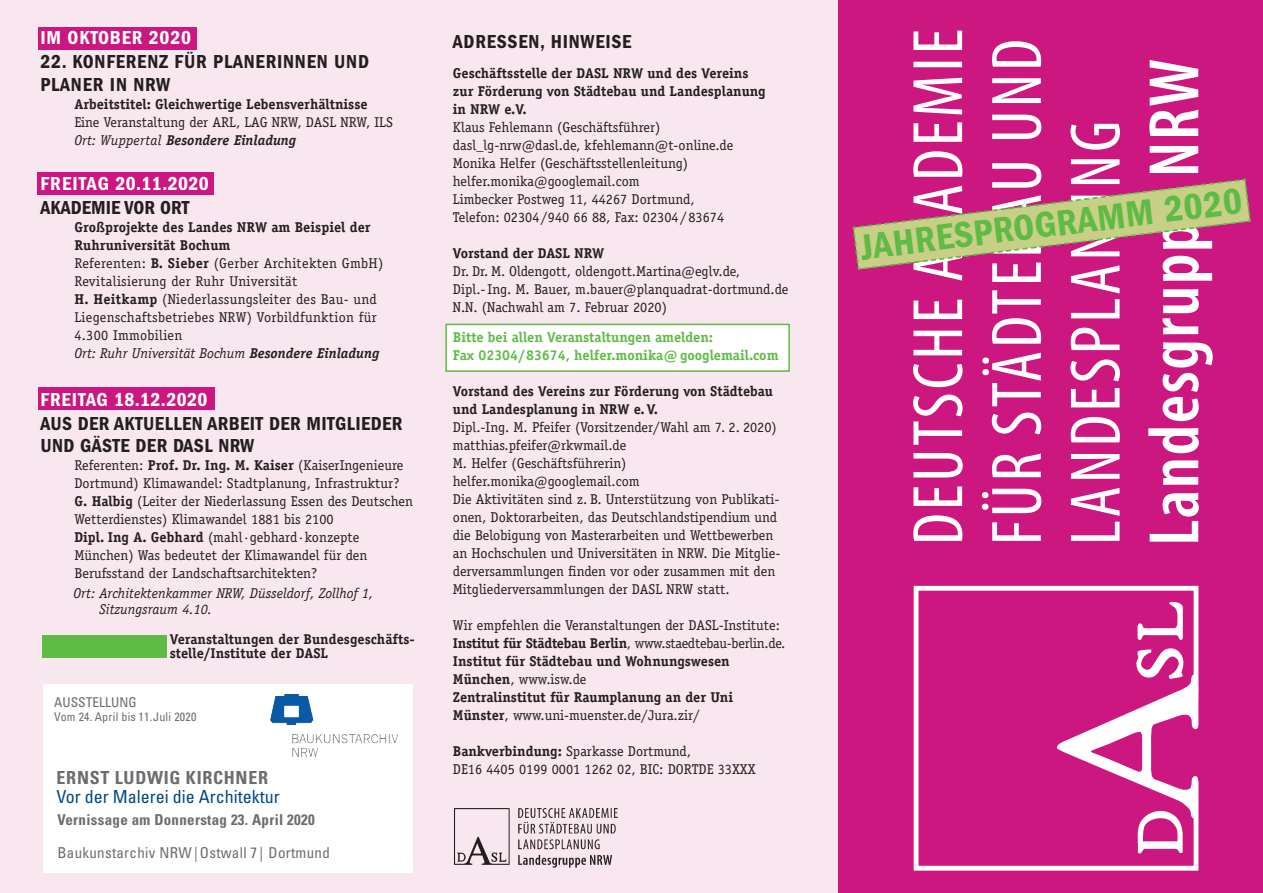
<style>
.page{position:relative;width:1263px;height:893px;background:#f8e7ee}
.page>*{position:absolute;margin:0;border:0;box-sizing:border-box;transform-origin:0 0}
.t1{font:600 condensed 37.5px "Franklin Gothic";color:#60bb46}
.t2{font:600 condensed 19.5px/22.5px "Franklin Gothic";letter-spacing:.02em;color:#231f20}
.t3{font:600 condensed 19.5px/22.5px "Franklin Gothic";letter-spacing:.04em;color:#231f20}
.t4{font:600 condensed 19.5px "Franklin Gothic";letter-spacing:.02em;color:#fff}
.t5{font:600 condensed 19.5px "Franklin Gothic";letter-spacing:.04em;color:#fff}
.t6{font:condensed 18px "Univers";color:#004982}
.t7{font:700 condensed 18px "Univers";letter-spacing:.04em;color:#6c6d70}
.t8{font:condensed 15px "Univers";letter-spacing:.02em;color:#6c6d70}
.t9{font:700 condensed 15px "Univers";letter-spacing:.02em;color:#6c6d70}
.t10{font:14.25px/18px "Officina Serif";color:#231f20}
.t11{font:14.25px/18px "Officina Serif";letter-spacing:.02em;color:#231f20}
.t12{font:700 14.25px/18px "Officina Serif";color:#231f20}
.t13{font:700 14.25px/18px "Officina Serif";color:#60bb46}
.t14{font:italic 14.25px/16.5px "Officina Serif";color:#231f20}
.t15{font:condensed 13.5px "Univers";color:#6c6d70}
.t16{font:condensed 12px "Univers";letter-spacing:.02em;color:#6c6d70}
.s1{font-style:italic}
.s2{font-weight:700;font-style:italic}
.s3{font-weight:700}
</style>
<div class="page">
<div style="left:838px;top:0;width:425px;height:893px;background:#cc1680"></div>
<svg style="left:914px;top:586px;width:285px;height:285px"></svg>
<div style="left:43px;top:684px;width:369px;height:189px;background:#fff"></div>
<svg style="left:852px;top:31px;width:399px;height:511px"></svg>
<img style="left:454px;top:808px;width:164px;height:59px">
<div style="left:38px;top:27px;width:159px;height:22px;background:#cc1680"></div>
<div style="left:445px;top:324px;width:345px;height:48px;background:#fff;border:2px solid #60bb46"></div>
<div style="left:38px;top:172px;width:176px;height:22px;background:#cc1680"></div>
<div style="left:38px;top:387px;width:177px;height:23px;background:#cc1680"></div>
<div style="left:43px;top:635px;width:124px;height:23px;background:#60bb46"></div>
<img style="left:270px;top:694px;width:129px;height:63px">
<h2 class="t5" style="left:40px;top:27px;width:152px">IM OKTOBER 2020</h2>
<h2 class="t3" style="left:40px;top:51px;width:330px">22. KONFERENZ FÜR PLANERINNEN UND<br>PLANER IN NRW</h2>
<p class="t12" style="left:74px;top:95px;width:295px">Arbeitstitel: Gleichwertige Lebensverhältnisse</p>
<p class="t10" style="left:74px;top:113px;width:320px">Eine Veranstaltung der ARL, LAG NRW, DASL NRW, ILS<br><span class="s1">Ort: Wuppertal</span> <span class="s2">Besondere Einladung</span></p>
<h2 class="t4" style="left:40px;top:172px;width:170px">FREITAG 20.11.2020</h2>
<h2 class="t2" style="left:40px;top:196px;width:151px">AKADEMIE VOR ORT</h2>
<p class="t11" style="left:74px;top:218px;width:310px"><span class="s3">Großprojekte des Landes NRW am Beispiel der Ruhruniversität Bochum<br></span>Referenten: <span class="s3">B. Sieber</span> (Gerber Architekten GmbH)<br>Revitalisierung der Ruhr Universität<br><span class="s3">H. Heitkamp</span> (Niederlassungsleiter des Bau- und Liegenschaftsbetriebes NRW) Vorbildfunktion für 4.300 Immobilien<br><span class="s1">Ort: Ruhr Universität Bochum</span> <span class="s2">Besondere Einladung</span></p>
<h2 class="t4" style="left:40px;top:388px;width:168px">FREITAG 18.12.2020</h2>
<h2 class="t2" style="left:40px;top:412px;width:364px">AUS DER AKTUELLEN ARBEIT DER MITGLIEDER<br>UND GÄSTE DER DASL NRW</h2>
<p class="t10" style="left:74px;top:457px;width:340px">Referenten: <span class="s3">Prof. Dr. Ing. M. Kaiser</span> (KaiserIngenieure Dortmund) Klimawandel: Stadtplanung, Infrastruktur?<br><span class="s3">G. Halbig</span> (Leiter der Niederlassung Essen des Deutschen Wetterdienstes) Klimawandel 1881 bis 2100<br><span class="s3">Dipl. Ing A. Gebhard</span> (mahl·gebhard·konzepte München) Was bedeutet der Klimawandel für den Berufsstand der Landschaftsarchitekten?</p>
<p class="t14" style="left:99px;top:585px;width:275px;text-indent:-26px">Ort: Architektenkammer NRW, Düsseldorf, Zollhof 1,<br>Sitzungsraum 4.10.</p>
<p class="t12" style="left:170px;top:633px;width:247px;line-height:13.5px">Veranstaltungen der Bundesgeschäfts&shy;stelle/Institute der DASL</p>
<p class="t15" style="left:54px;top:694px;width:84px">AUSSTELLUNG</p>
<p class="t16" style="left:54px;top:709px;width:144px">Vom 24. April bis 11.Juli 2020</p>
<p class="t7" style="left:57px;top:766px;width:213px">ERNST LUDWIG KIRCHNER</p>
<p class="t6" style="left:57px;top:786px;width:225px">Vor der Malerei die Architektur</p>
<p class="t9" style="left:57px;top:811px;width:259px">Vernissage am Donnerstag 23. April 2020</p>
<p class="t8" style="left:57px;top:843px;width:274px">Baukunstarchiv NRW | Ostwall 7 | Dortmund</p>
<h2 class="t3" style="left:453px;top:30px;width:180px">ADRESSEN, HINWEISE</h2>
<p class="t12" style="left:453px;top:64px;width:314px">Geschäftsstelle der DASL NRW und des Vereins zur Förderung von Städtebau und Landesplanung in NRW e.V.</p>
<p class="t10" style="left:453px;top:118px;width:282px">Klaus Fehlemann (Geschäftsführer) dasl_lg-nrw@dasl.de, kfehlemann@t-online.de Monika Helfer (Geschäftsstellenleitung) helfer.monika@googlemail.com<br>Limbecker Postweg 11, 44267 Dortmund, Telefon: 02304/ 940 66 88, Fax: 02304/ 83674</p>
<p class="t12" style="left:453px;top:244px;width:153px">Vorstand der DASL NRW</p>
<p class="t10" style="left:453px;top:262px;width:337px">Dr. Dr. M. Oldengott, oldengott.Martina@eglv.de,<br>Dipl.-Ing. M. Bauer, m.bauer@planquadrat-dortmund.de<br>N.N. (Nachwahl am 7. Februar 2020)</p>
<p class="t13" style="left:453px;top:328px;width:327px">Bitte bei allen Veranstaltungen amelden:<br>Fax 02304/ 83674, helfer.monika@ googlemail.com</p>
<p class="t12" style="left:453px;top:382px;width:322px">Vorstand des Vereins zur Förderung von Städtebau und Landesplanung in NRW e. V.</p>
<p class="t10" style="left:453px;top:418px;width:329px">Dipl.-Ing. M. Pfeifer (Vorsitzender/Wahl am 7. 2. 2020) matthias.pfeifer@rkwmail.de<br>M. Helfer (Geschäftsführerin) helfer.monika@googlemail.com<br>Die Aktivitäten sind z. B. Unterstützung von Publikati&shy;onen, Doktorarbeiten, das Deutschlandstipendium und die Belobigung von Masterarbeiten und Wettbewerben an Hochschulen und Universitäten in NRW. Die Mitglie&shy;derversammlungen finden vor oder zusammen mit den Mitgliederversammlungen der DASL NRW statt.</p>
<p class="t10" style="left:453px;top:616px;width:334px">Wir empfehlen die Veranstaltungen der DASL-Institute:<br><span class="s3">Institut für Städtebau Berlin</span>, www.staedtebau-berlin.de.<br><span class="s3">Institut für Städtebau und Wohnungswesen München</span>, www.isw.de<br><span class="s3">Zentralinstitut für Raumplanung an der Uni Münster</span>, www.uni-muenster.de/Jura.zir/</p>
<p class="t10" style="left:453px;top:742px;width:304px"><span class="s3">Bankverbindung:</span> Sparkasse Dortmund,<br>DE16 4405 0199 0001 1262 02, BIC: DORTDE 33XXX</p>
<h1 class="t1" style="left:858px;top:226px;width:385px;rotate:-7deg">JAHRESPROGRAMM 2020</h1>
</div>
